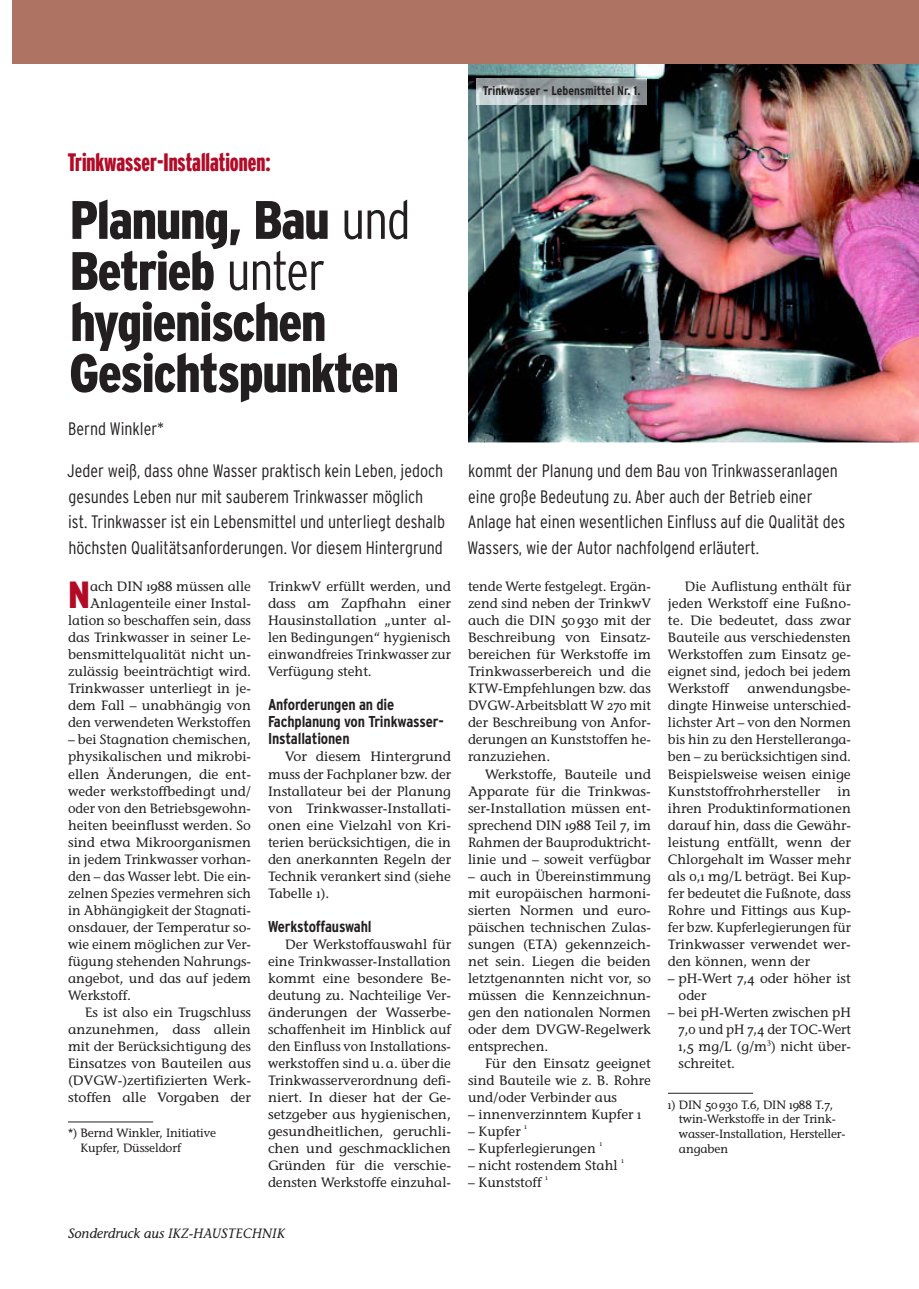
<style>
.page{position:relative;width:919px;height:1289px;background:#fff}
.page>*{position:absolute;margin:0;border:0;box-sizing:border-box;transform-origin:0 0}
.t1{font:900 condensed 54px/51px "IKZ Head";letter-spacing:-.025em;color:#231f20}
.t2{font:900 condensed 37.8px "IKZ Head";color:#b10b27}
.t3{font:900 ultra-condensed 25.2px "IKZ Head";color:#b10b27}
.t4{font:300 condensed 18px/25.5px "IKZ Head";color:#231f20}
.t5{font:700 condensed 15.75px/17px "IKZ Head";letter-spacing:-.01em;color:#231f20}
.t6{font:13.5px/17px "IKZ";color:#231f20;text-align:justify}
.t7{font:italic 13.5px "IKZ";color:#231f20}
.t8{font:700 condensed 12.6px "IKZ Head";color:#231f20}
.t9{font:12px/14.9px "IKZ";letter-spacing:-.01em;color:#231f20}
.t10{font:7.5px "IKZ";color:#231f20}
.s1{font-weight:300}
</style>
<div class="page">
<img style="left:468px;top:64px;width:450px;height:378px">
<img style="left:476px;top:79px;width:170px;height:25px">
<div style="left:13px;top:0;width:905px;height:64px;background:#af7363"></div>
<hr style="left:68px;top:1121px;width:85px;height:1px;background:#231f20">
<hr style="left:668px;top:1092px;width:85px;height:1px;background:#231f20">
<p class="t8" style="left:483px;top:86px;width:159px">Trinkwasser – Lebensmittel Nr. 1.</p>
<h3 class="t3" style="left:68px;top:153px;width:204px">Trinkwasser-Installationen:</h3>
<h1 class="t1" style="left:69px;top:199px;width:343px">Planung, Bau <span class="s1">und<br></span>Betrieb <span class="s1">unter </span>hygienischen<br>Gesichtspunkten</h1>
<h3 class="t4" style="left:68px;top:417px;width:97px">Bernd Winkler*</h3>
<h3 class="t4" style="left:67px;top:459px;width:379px">Jeder weiß, dass ohne Wasser praktisch kein Leben, jedoch gesundes Leben nur mit sauberem Trinkwasser möglich ist. Trinkwasser ist ein Lebensmittel und unterliegt deshalb höchsten Qualitätsanforderungen. Vor diesem Hintergrund</h3>
<p class="t6" style="left:68px;top:579px;width:184px;text-align:right">ach DIN 1988 müssen alle<br>Anlagenteile einer Instal&shy;lation so beschaffen sein, dass das Trinkwasser in seiner Le&shy;bensmittelqualität nicht un&shy;zulässig beeinträchtigt wird.<br>Trinkwasser unterliegt in je&shy;dem Fall – unabhängig von den verwendeten Werkstoffen</p>
<p class="t6" style="left:68px;top:732px;width:184px">– bei Stagnation chemischen, physikalischen und mikrobi&shy;ellen Änderungen, die ent&shy;weder werkstoffbedingt und/ oder von den Betriebsgewohn&shy;heiten beeinflusst werden. So sind etwa Mikroorganismen in jedem Trinkwasser vorhan&shy;den – das Wasser lebt. Die ein&shy;zelnen Spezies vermehren sich in Abhängigkeit der Stagnati&shy;onsdauer, der Temperatur so&shy;wie einem möglichen zur Ver&shy;fügung stehenden Nahrungs&shy;angebot, und das auf jedem Werkstoff.</p>
<p class="t6" style="left:68px;top:1004px;width:184px;text-indent:17px">Es ist also ein Trugschluss anzunehmen, dass allein mit der Berücksichtigung des Einsatzes von Bauteilen aus (DVGW-)zertifizierten Werk&shy;stoffen alle Vorgaben der</p>
<h2 class="t2" style="left:68px;top:581px;width:23px">N</h2>
<p class="t9" style="left:80px;top:1126px;width:137px;text-indent:-12px">*) Bernd Winkler, Initiative<br>Kupfer, Düsseldorf</p>
<p class="t6" style="left:268px;top:579px;width:184px">TrinkwV erfüllt werden, und dass am Zapfhahn einer Hausinstallation „unter al&shy;len Bedingungen“ hygienisch einwandfreies Trinkwasser zur Verfügung steht.</p>
<p class="t5" style="left:268px;top:697px;width:177px">Anforderungen an die<br>Fachplanung von Trinkwasser-<br>Installationen</p>
<p class="t6" style="left:268px;top:749px;width:184px;text-indent:17px">Vor diesem Hintergrund muss der Fachplaner bzw. der Installateur bei der Planung von Trinkwasser-Installati&shy;onen eine Vielzahl von Kri&shy;terien berücksichtigen, die in den anerkannten Regeln der Technik verankert sind (siehe Tabelle 1).</p>
<p class="t5" style="left:268px;top:918px;width:105px">Werkstoffauswahl</p>
<p class="t6" style="left:268px;top:936px;width:184px;text-indent:17px">Der Werkstoffauswahl für eine Trinkwasser-Installation kommt eine besondere Be&shy;deutung zu. Nachteilige Ver&shy;änderungen der Wasserbe&shy;schaffenheit im Hinblick auf den Einfluss von Installations&shy;werkstoffen sind u. a. über die Trinkwasserverordnung defi&shy;niert. In dieser hat der Ge&shy;setzgeber aus hygienischen, gesundheitlichen, geruchli&shy;chen und geschmacklichen Gründen für die verschie&shy;densten Werkstoffe einzuhal-</p>
<h3 class="t4" style="left:467px;top:459px;width:379px">kommt der Planung und dem Bau von Trinkwasseranlagen eine große Bedeutung zu. Aber auch der Betrieb einer Anlage hat einen wesentlichen Einfluss auf die Qualität des Wassers, wie der Autor nachfolgend erläutert.</h3>
<p class="t6" style="left:468px;top:579px;width:184px">tende Werte festgelegt. Ergän&shy;zend sind neben der TrinkwV auch die DIN 50 930 mit der Beschreibung von Einsatz&shy;bereichen für Werkstoffe im Trinkwasserbereich und die KTW-Empfehlungen bzw. das DVGW-Arbeitsblatt W 270 mit der Beschreibung von Anfor&shy;derungen an Kunststoffen he&shy;ranzuziehen.</p>
<p class="t6" style="left:468px;top:766px;width:184px;text-indent:17px">Werkstoffe, Bauteile und Apparate für die Trinkwas&shy;ser-Installation müssen ent&shy;sprechend DIN 1988 Teil 7, im Rahmen der Bauproduktricht&shy;linie und – soweit verfügbar</p>
<p class="t6" style="left:468px;top:868px;width:184px">– auch in Übereinstimmung mit europäischen harmoni&shy;sierten Normen und euro&shy;päischen technischen Zulas&shy;sungen (ETA) gekennzeich&shy;net sein. Liegen die beiden letztgenannten nicht vor, so müssen die Kennzeichnun&shy;gen den nationalen Normen oder dem DVGW-Regelwerk entsprechen.</p>
<p class="t6" style="left:468px;top:1055px;width:184px;text-indent:17px">Für den Einsatz geeignet sind Bauteile wie z. B. Rohre und/oder Verbinder aus</p>
<p class="t6" style="left:468px;top:1106px;width:175px">– innenverzinntem Kupfer 1</p>
<p class="t6" style="left:468px;top:1123px;width:54px">– Kupfer</p>
<p class="t10" style="left:524px;top:1123px;width:4px">1</p>
<p class="t6" style="left:468px;top:1140px;width:129px">– Kupferlegierungen</p>
<p class="t10" style="left:599px;top:1140px;width:4px">1</p>
<p class="t6" style="left:468px;top:1157px;width:151px">– nicht rostendem Stahl</p>
<p class="t10" style="left:621px;top:1157px;width:4px">1</p>
<p class="t6" style="left:468px;top:1174px;width:75px">– Kunststoff</p>
<p class="t10" style="left:545px;top:1174px;width:4px">1</p>
<p class="t6" style="left:668px;top:579px;width:184px;text-indent:17px">Die Auflistung enthält für jeden Werkstoff eine Fußno&shy;te. Die bedeutet, dass zwar Bauteile aus verschiedensten Werkstoffen zum Einsatz ge&shy;eignet sind, jedoch bei jedem Werkstoff</p>
<p class="t6" style="left:668px;top:681px;width:184px;text-indent:79px">anwendungsbe&shy;dingte Hinweise unterschied&shy;lichster Art – von den Normen bis hin zu den Herstelleranga&shy;ben – zu berücksichtigen sind.<br>Beispielsweise weisen einige Kunststoffrohrhersteller</p>
<p class="t6" style="left:668px;top:783px;width:184px;text-indent:170px">in ihren Produktinformationen darauf hin, dass die Gewähr&shy;leistung entfällt, wenn der Chlorgehalt im Wasser mehr als 0,1 mg/L beträgt. Bei Kup&shy;fer bedeutet die Fußnote, dass Rohre und Fittings aus Kup&shy;fer bzw. Kupferlegierungen für Trinkwasser verwendet wer&shy;den können, wenn der</p>
<p class="t6" style="left:678px;top:970px;width:174px;text-indent:-11px">– pH-Wert 7,4 oder höher ist oder</p>
<p class="t6" style="left:678px;top:1004px;width:174px;text-indent:-11px">– bei pH-Werten zwischen pH 7,0 und pH 7,4 der TOC-Wert 1,5 mg/L (g/m ) nicht über-</p>
<p class="t10" style="left:767px;top:1038px;width:5px">3</p>
<p class="t6" style="left:678px;top:1055px;width:58px">schreitet.</p>
<p class="t9" style="left:678px;top:1097px;width:168px;text-indent:-11px">1) DIN 50 930 T.6, DIN 1988 T.7, twin-Werkstoffe in der Trink&shy;wasser-Installation, Hersteller&shy;angaben</p>
<p class="t7" style="left:68px;top:1227px;width:218px">Sonderdruck aus IKZ-HAUSTECHNIK</p>
</div>
